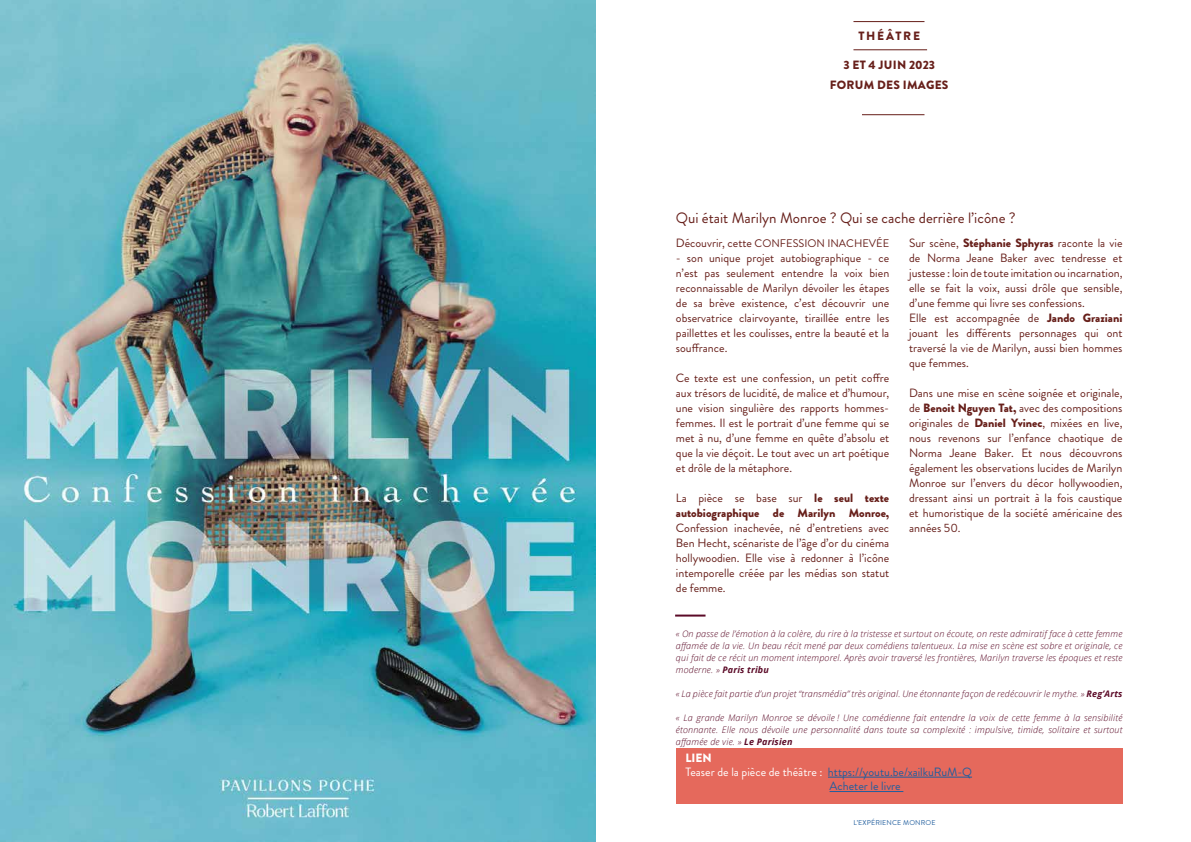
<style>
.page{position:relative;width:1191px;height:842px;background:#fff}
.page>*{position:absolute;margin:0;border:0;box-sizing:border-box;transform-origin:0 0}
.t1{font:15px "Brandon Grotesque";color:#671f1a}
.t2{font:12px/15px "Brandon Grotesque";color:#671f1a;text-align:justify}
.t3{font:12px "Brandon Grotesque";color:#215e9e}
.t4{font:900 12px/15px "Brandon Grotesque";color:#671f1a}
.t5{font:900 12px/20px "Brandon Grotesque";letter-spacing:.02em;color:#671f1a;text-align:center}
.t6{font:900 12px "Brandon Grotesque";letter-spacing:.145em;color:#671f1a}
.t7{font:900 12px "Brandon Grotesque";color:#fff}
.t8{font:11px "Brandon Grotesque";color:#671f1a}
.t9{font:italic 300 9px/12px "Open Sans";letter-spacing:.02em;color:#5b0a27;text-align:justify}
.t10{font:7px "Brandon Grotesque";letter-spacing:.02em;color:#215e9e}
.s1{font-size:12px}
.s2{font-weight:400}
.s3{font-weight:900}
.s4{font-weight:700}
.s5{color:#fff}
</style>
<div class="page">
<img style="left:0;top:0;width:595px;height:842px">
<div style="left:676px;top:748px;width:446px;height:56px;background:#e5695c"></div>
<hr style="left:828px;top:777px;width:144px;height:1px;background:#215e9e">
<hr style="left:829px;top:791px;width:74px;height:1px;background:#215e9e">
<hr style="left:675px;top:614px;width:30px;height:2px;background:#5b0a27">
<hr style="left:853px;top:49px;width:74px;height:1px;background:#671f1a">
<hr style="left:862px;top:114px;width:62px;height:1px;background:#671f1a">
<hr style="left:853px;top:21px;width:71px;height:1px;background:#671f1a">
<p class="t6" style="left:858px;top:27px;width:63px">THÉÂTRE</p>
<p class="t5" style="left:830px;top:55px;width:120px">3 ET 4 JUIN 2023<br>FORUM DES IMAGES</p>
<p class="t1" style="left:676px;top:208px;width:341px">Qui était Marilyn Monroe ? Qui se cache derrière l’icône ?</p>
<p class="t8" style="left:676px;top:236px;width:215px"><span class="s1">Découvrir, cette</span> CONFESSION INACHEVÉE</p>
<p class="t2" style="left:676px;top:251px;width:215px">- son unique projet autobiographique - ce n’est pas seulement entendre la voix bien reconnaissable de Marilyn dévoiler les étapes de sa brève existence, c’est découvrir une observatrice clairvoyante, tiraillée entre les paillettes et les coulisses, entre la beauté et la souffrance.</p>
<p class="t2" style="left:676px;top:371px;width:215px">Ce texte est une confession, un petit coffre aux trésors de lucidité, de malice et d’humour, une vision singulière des rapports hommes&shy;femmes. Il est le portrait d’une femme qui se met à nu, d’une femme en quête d’absolu et que la vie déçoit. Le tout avec un art poétique et drôle de la métaphore.</p>
<p class="t4" style="left:676px;top:491px;width:215px"><span class="s2">La pièce se base sur</span> le seul texte autobiographique de Marilyn Monroe,</p>
<p class="t2" style="left:676px;top:521px;width:215px">Confession inachevée, né d’entretiens avec Ben Hecht, scénariste de l’âge d’or du cinéma hollywoodien. Elle vise à redonner à l’icône intemporelle créée par les médias son statut de femme.</p>
<p class="t2" style="left:909px;top:236px;width:215px;text-align:left">Sur scène, <span class="s3">Stéphanie Sphyras</span> raconte la vie de Norma Jeane Baker avec tendresse et justesse : loin de toute imitation ou incarnation, elle se fait la voix, aussi drôle que sensible, d’une femme qui livre ses confessions.<br>Elle est accompagnée de <span class="s3">Jando Graziani </span>jouant les différents personnages qui ont traversé la vie de Marilyn, aussi bien hommes que femmes.</p>
<p class="t2" style="left:909px;top:386px;width:215px">Dans une mise en scène soignée et originale, de <span class="s3">Benoit Nguyen Tat,</span> avec des compositions originales de <span class="s3">Daniel Yvinec</span>, mixées en live, nous revenons sur l’enfance chaotique de Norma Jeane Baker. Et nous découvrons également les observations lucides de Marilyn Monroe sur l’envers du décor hollywoodien, dressant ainsi un portrait à la fois caustique et humoristique de la société américaine des années 50.</p>
<p class="t9" style="left:676px;top:628px;width:448px">« On passe de l’émotion à la colère, du rire à la tristesse et surtout on écoute, on reste admiratif face à cette femme affamée de la vie. Un beau récit mené par deux comédiens talentueux. La mise en scène est sobre et originale, ce qui fait de ce récit un moment intemporel. Après avoir traversé les frontières, Marilyn traverse les époques et reste moderne. » <span class="s4">Paris tribu</span></p>
<p class="t9" style="left:676px;top:688px;width:448px">« La pièce fait partie d’un projet “transmédia” très original. Une étonnante façon de redécouvrir le mythe. » <span class="s4">Reg’Arts</span></p>
<p class="t9" style="left:676px;top:712px;width:448px">« La grande Marilyn Monroe se dévoile ! Une comédienne fait entendre la voix de cette femme à la sensibilité étonnante. Elle nous dévoile une personnalité dans toute sa complexité : impulsive, timide, solitaire et surtout affamée de vie. » <span class="s4">Le Parisien</span></p>
<p class="t7" style="left:685px;top:749px;width:28px">LIEN</p>
<p class="t3" style="left:685px;top:763px;width:288px"><span class="s5">Teaser de la pièce de théâtre :</span> https://youtu.be/xailkuRuM-Q</p>
<p class="t3" style="left:829px;top:778px;width:73px">Acheter le livre</p>
<p class="t10" style="left:853px;top:818px;width:84px">L’EXPÉRIENCE MONROE</p>
</div>
